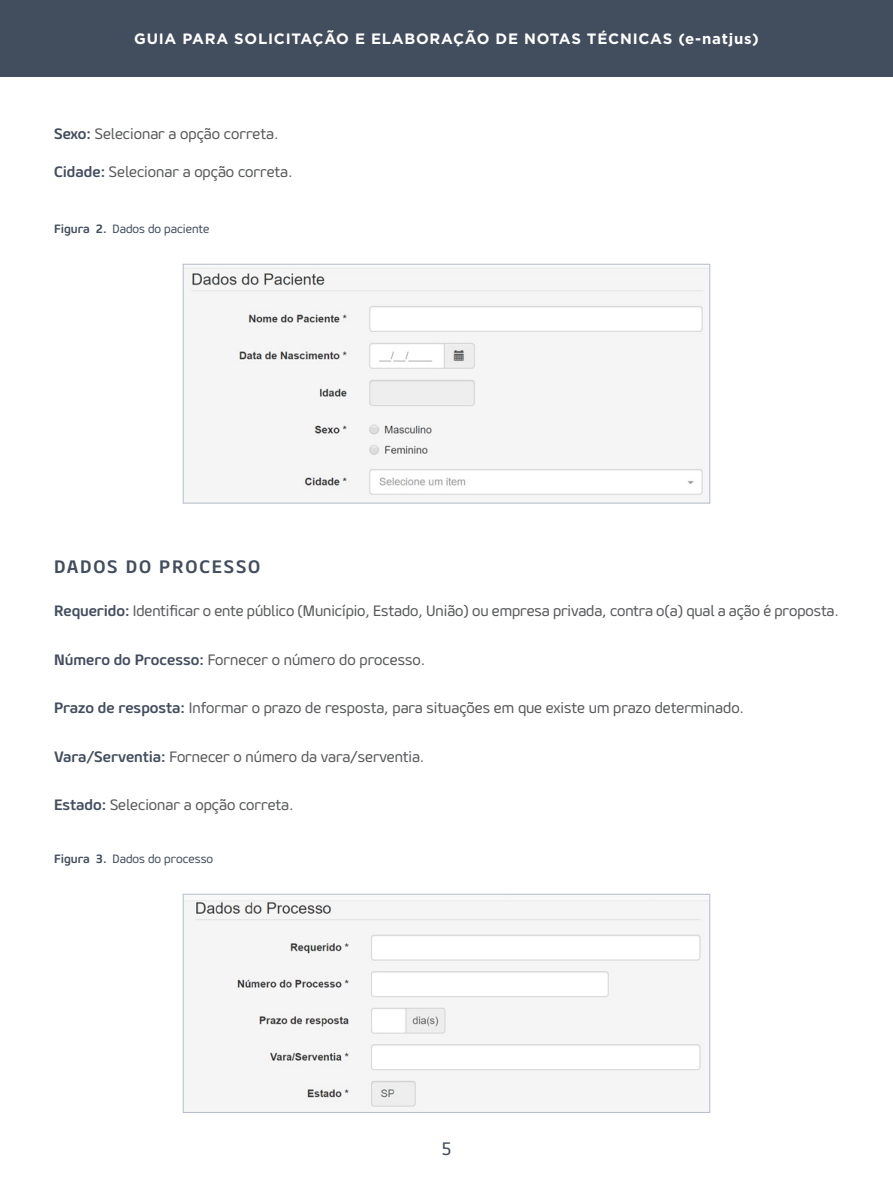
<style>
.page{position:relative;width:893px;height:1191px;background:#fff}
.page>*{position:absolute;margin:0;border:0;box-sizing:border-box;transform-origin:0 0}
.t1{font:700 18px "Geon";letter-spacing:.1em;color:#424d5d}
.t2{font:18px "Geon";color:#424d5d}
.t3{font:15px "Geon";color:#58595b}
.t4{font:700 15px "Gotham";letter-spacing:.05em;color:#fff}
.t5{font:12px "Geon";color:#424d5d}
.s1{font-weight:700;color:#424d5d}
.s2{font-weight:700}
</style>
<div class="page">
<div style="left:0;top:0;width:893px;height:77px;background:#424d5d"></div>
<img style="left:185px;top:267px;width:523px;height:230px">
<div style="left:183px;top:264px;width:527px;height:239px;border:1px solid #b7bdc9"></div>
<img style="left:185px;top:898px;width:523px;height:211px">
<div style="left:183px;top:894px;width:527px;height:218px;border:1px solid #b7bdc9"></div>
<p class="t4" style="left:134px;top:29px;width:626px">GUIA PARA SOLICITAÇÃO E ELABORAÇÃO DE NOTAS TÉCNICAS (e-natjus)</p>
<p class="t3" style="left:54px;top:123px;width:226px"><span class="s1">Sexo:</span> Selecionar a opção correta.</p>
<p class="t3" style="left:54px;top:161px;width:240px"><span class="s1">Cidade:</span> Selecionar a opção correta.</p>
<p class="t5" style="left:54px;top:221px;width:157px"><span class="s2">Figura 2.</span> Dados do paciente</p>
<p class="t1" style="left:54px;top:554px;width:208px">DADOS DO PROCESSO</p>
<p class="t3" style="left:54px;top:601px;width:786px"><span class="s1">Requerido:</span> Identificar o ente público (Município, Estado, União) ou empresa privada, contra o(a) qual a ação é proposta.</p>
<p class="t3" style="left:54px;top:649px;width:373px"><span class="s1">Número do Processo:</span> Fornecer o número do processo.</p>
<p class="t3" style="left:54px;top:698px;width:692px"><span class="s1">Prazo de resposta:</span> Informar o prazo de resposta, para situações em que existe um prazo determinado.</p>
<p class="t3" style="left:54px;top:746px;width:372px"><span class="s1">Vara/Serventia:</span> Fornecer o número da vara/serventia.</p>
<p class="t3" style="left:54px;top:795px;width:241px"><span class="s1">Estado:</span> Selecionar a opção correta.</p>
<p class="t5" style="left:54px;top:851px;width:161px"><span class="s2">Figura 3.</span> Dados do processo</p>
<p class="t2" style="left:441px;top:1137px;width:12px">5</p>
</div>
